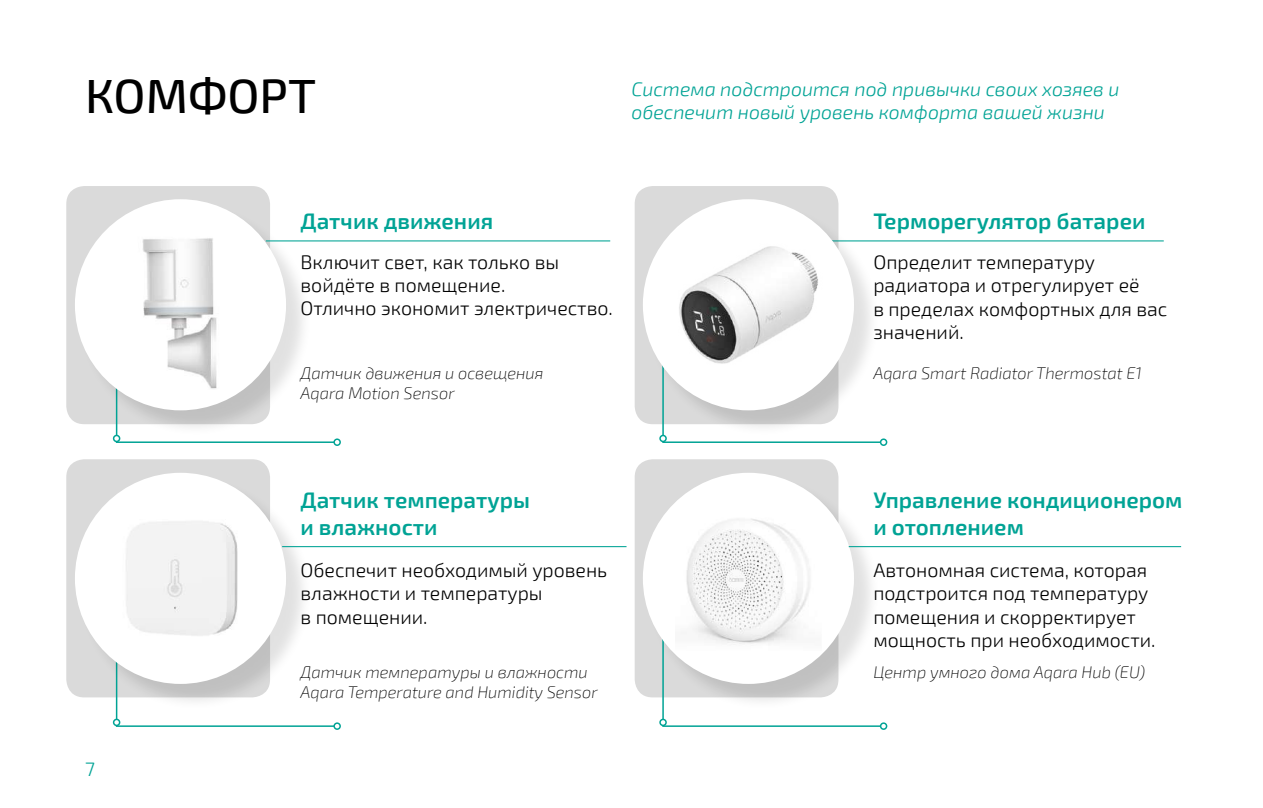
<style>
.page{position:relative;width:1263px;height:808px;background:#fff}
.page>*{position:absolute;margin:0;border:0;box-sizing:border-box;transform-origin:0 0}
.t1{font:500 48px "Exo 2";color:#000}
.t2{font:600 22.5px/27px "Exo 2";color:#00a395}
.t3{font:300 19.5px/23.4px "Exo 2";color:#000}
.t4{font:italic 300 19.5px "Exo 2";color:#00a395}
.t5{font:300 19.5px "Exo 2";color:#00a395}
.t6{font:italic 200 16.5px/19.8px "Exo 2";color:#000}
</style>
<div class="page">
<div style="left:66px;top:186px;width:204px;height:238px;background:#dadada;border-radius:18px"></div>
<div style="left:635px;top:186px;width:203px;height:238px;background:#dadada;border-radius:18px"></div>
<div style="left:66px;top:459px;width:204px;height:238px;background:#dadada;border-radius:18px"></div>
<div style="left:635px;top:459px;width:203px;height:238px;background:#dadada;border-radius:18px"></div>
<div style="left:659px;top:435px;width:8px;height:7px;border:2px solid #00a395;border-radius:50%"></div>
<hr style="left:662px;top:441px;width:218px;height:2px;background:#00a395">
<div style="left:880px;top:438px;width:7px;height:8px;border:2px solid #00a395;border-radius:50%"></div>
<hr style="left:662px;top:607px;width:2px;height:112px;background:#00a395">
<div style="left:659px;top:719px;width:8px;height:7px;border:2px solid #00a395;border-radius:50%"></div>
<hr style="left:662px;top:725px;width:218px;height:2px;background:#00a395">
<div style="left:880px;top:722px;width:7px;height:8px;border:2px solid #00a395;border-radius:50%"></div>
<div style="left:113px;top:435px;width:7px;height:7px;border:2px solid #00a395;border-radius:50%"></div>
<hr style="left:116px;top:441px;width:218px;height:2px;background:#00a395">
<div style="left:333px;top:438px;width:8px;height:8px;border:2px solid #00a395;border-radius:50%"></div>
<hr style="left:116px;top:607px;width:1px;height:112px;background:#00a395">
<div style="left:113px;top:719px;width:7px;height:7px;border:2px solid #00a395;border-radius:50%"></div>
<hr style="left:116px;top:725px;width:218px;height:2px;background:#00a395">
<div style="left:333px;top:722px;width:8px;height:8px;border:2px solid #00a395;border-radius:50%"></div>
<div style="left:78px;top:203px;width:234px;height:234px;background:#000;opacity:.12"></div>
<div style="left:75px;top:199px;width:211px;height:211px;background:#fff;border-radius:50%"></div>
<div style="left:78px;top:476px;width:234px;height:234px;background:#000;opacity:.12"></div>
<div style="left:75px;top:473px;width:211px;height:211px;background:#fff;border-radius:50%"></div>
<img style="left:142px;top:238px;width:75px;height:151px">
<img style="left:126px;top:521px;width:112px;height:115px">
<hr style="left:266px;top:240px;width:344px;height:1px;background:#00a395">
<hr style="left:831px;top:240px;width:333px;height:1px;background:#00a395">
<div style="left:646px;top:203px;width:234px;height:234px;background:#000;opacity:.12"></div>
<div style="left:643px;top:199px;width:211px;height:211px;background:#fff;border-radius:50%"></div>
<img style="left:674px;top:227px;width:149px;height:156px">
<div style="left:646px;top:476px;width:234px;height:234px;background:#000;opacity:.12"></div>
<div style="left:643px;top:473px;width:211px;height:211px;background:#fff;border-radius:50%"></div>
<img style="left:686px;top:518px;width:124px;height:126px">
<hr style="left:282px;top:546px;width:344px;height:1px;background:#00a395">
<hr style="left:849px;top:546px;width:332px;height:1px;background:#00a395">
<h1 class="t1" style="left:85px;top:68px;width:233px">КОМФОРТ</h1>
<p class="t4" style="left:631px;top:78px;width:489px">Система подстроится под привычки своих хозяев и</p>
<p class="t4" style="left:631px;top:101px;width:475px">обеспечит новый уровень комфорта вашей жизни</p>
<p class="t2" style="left:301px;top:208px;width:194px">Датчик движения</p>
<p class="t3" style="left:301px;top:251px;width:314px;line-height:23px">Включит свет, как только вы войдёте в помещение.<br>Отлично экономит электричество.</p>
<p class="t6" style="left:301px;top:364px;width:244px">Датчик движения и освещения<br>Aqara Motion Sensor</p>
<p class="t2" style="left:873px;top:208px;width:274px">Терморегулятор батареи</p>
<p class="t3" style="left:873px;top:251px;width:295px">Определит температуру радиатора и отрегулирует её<br>в пределах комфортных для вас значений.</p>
<p class="t6" style="left:873px;top:364px;width:270px">Aqara Smart Radiator Thermostat E1</p>
<p class="t2" style="left:301px;top:487px;width:231px">Датчик температуры и влажности</p>
<p class="t2" style="left:873px;top:487px;width:311px">Управление кондиционером и отоплением</p>
<p class="t3" style="left:301px;top:559px;width:308px">Обеспечит необходимый уровень влажности и температуры<br>в помещении.</p>
<p class="t3" style="left:873px;top:559px;width:284px">Автономная система, которая подстроится под температуру помещения и скорректирует мощность при необходимости.</p>
<p class="t5" style="left:85px;top:757px;width:11px">7</p>
<p class="t6" style="left:301px;top:663px;width:299px">Датчик температуры и влажности<br>Aqara Temperature and Humidity Sensor</p>
<p class="t6" style="left:873px;top:663px;width:273px">Центр умного дома Aqara Hub (EU)</p>
</div>
